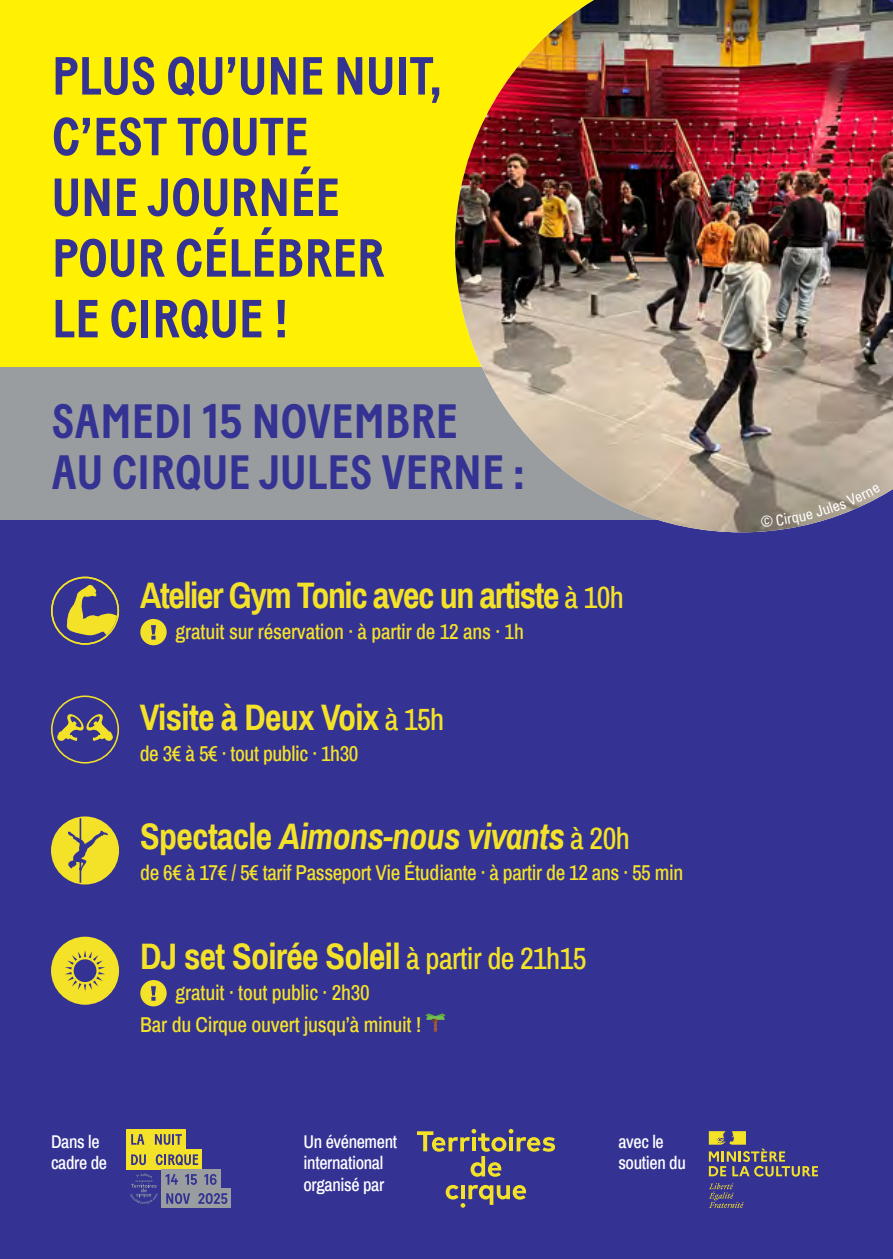
<style>
.page{position:relative;width:893px;height:1259px;background:#343293}
.page>*{position:absolute;margin:0;border:0;box-sizing:border-box;transform-origin:0 0}
.t1{font:700 53.4px/60.6px "Baton";letter-spacing:.01em;color:#343293}
.t2{font:700 48px/51.3px "Baton";letter-spacing:.01em;color:#343293}
.t3{font:700 36px "Archivo Narrow";letter-spacing:-.035em;color:#f4e228}
.t4{font:italic 700 36px "Archivo Narrow";letter-spacing:-.02em;color:#f4e228}
.t5{font:500 21px "Archivo Narrow";letter-spacing:-.01em;color:#f4e228}
.t6{font:500 18px/21.6px "Archivo Narrow";letter-spacing:-.02em;color:#fff}
.s1{font-weight:500;font-size:30px}
.s2{font-style:normal}
.s3{font-weight:500;font-style:normal;font-size:30px}
</style>
<div class="page">
<svg style="left:446px;top:1185px;width:80px;height:22px"></svg>
<svg style="left:417px;top:1129px;width:138px;height:47px"></svg>
<svg style="left:709px;top:1183px;width:35px;height:25px"></svg>
<svg style="left:709px;top:1131px;width:109px;height:45px"></svg>
<svg style="left:126px;top:1129px;width:105px;height:78px"></svg>
<svg style="left:51px;top:695px;width:68px;height:68px"></svg>
<div style="left:140px;top:619px;width:27px;height:26px;background:#f4e228;border-radius:50%"></div>
<svg style="left:151px;top:625px;width:5px;height:14px"></svg>
<svg style="left:51px;top:576px;width:68px;height:69px"></svg>
<div style="left:51px;top:816px;width:68px;height:68px;background:#f4e228;border-radius:50%"></div>
<svg style="left:68px;top:830px;width:40px;height:41px"></svg>
<hr style="left:80px;top:818px;width:1px;height:65px;background:#343293">
<div style="left:140px;top:980px;width:27px;height:26px;background:#f4e228;border-radius:50%"></div>
<svg style="left:151px;top:986px;width:5px;height:14px"></svg>
<svg style="left:425px;top:1013px;width:20px;height:18px"></svg>
<div style="left:51px;top:936px;width:68px;height:68px;background:#f4e228;border-radius:50%"></div>
<svg style="left:65px;top:950px;width:40px;height:41px"></svg>
<div style="left:0;top:0;width:685px;height:367px;background:#fff101"></div>
<div style="left:0;top:367px;width:685px;height:153px;background:#999da0"></div>
<img style="left:455px;top:0;width:438px;height:532px">
<svg style="left:761px;top:484px;width:119px;height:43px"></svg>
<p class="t1" style="left:52px;top:46px;width:392px">PLUS QU’UNE NUIT,<br>C’EST TOUTE<br>UNE JOURNÉE<br>POUR CÉLÉBRER<br>LE CIRQUE !</p>
<p class="t2" style="left:52px;top:396px;width:474px">SAMEDI 15 NOVEMBRE<br>AU CIRQUE JULES VERNE :</p>
<p class="t3" style="left:140px;top:570px;width:485px">Atelier Gym Tonic avec un artiste <span class="s1">à 10h</span></p>
<p class="t5" style="left:176px;top:617px;width:350px">gratuit sur réservation · à partir de 12 ans · 1h</p>
<p class="t3" style="left:140px;top:691px;width:306px">Visite à Deux Voix <span class="s1">à 15h</span></p>
<p class="t5" style="left:140px;top:739px;width:220px">de 3€ à 5€ · tout public · 1h30</p>
<p class="t4" style="left:140px;top:811px;width:491px"><span class="s2">Spectacle</span> Aimons-nous vivants <span class="s3">à 20h</span></p>
<p class="t5" style="left:140px;top:858px;width:544px">de 6€ à 17€ / 5€ tarif Passeport Vie Étudiante · à partir de 12 ans · 55 min</p>
<p class="t3" style="left:140px;top:931px;width:448px">DJ set Soirée Soleil <span class="s1">à partir de 21h15</span></p>
<p class="t5" style="left:176px;top:978px;width:196px">gratuit · tout public · 2h30</p>
<p class="t5" style="left:140px;top:1009px;width:282px">Bar du Cirque ouvert jusqu’à minuit !</p>
<p class="t6" style="left:51px;top:1129px;width:57px">Dans le cadre de</p>
<p class="t6" style="left:618px;top:1129px;width:47px">avec le</p>
<p class="t6" style="left:304px;top:1129px;width:95px">Un événement</p>
<p class="t6" style="left:304px;top:1151px;width:81px">international</p>
<p class="t6" style="left:304px;top:1173px;width:82px">organisé par</p>
<p class="t6" style="left:618px;top:1151px;width:69px">soutien du</p>
</div>
